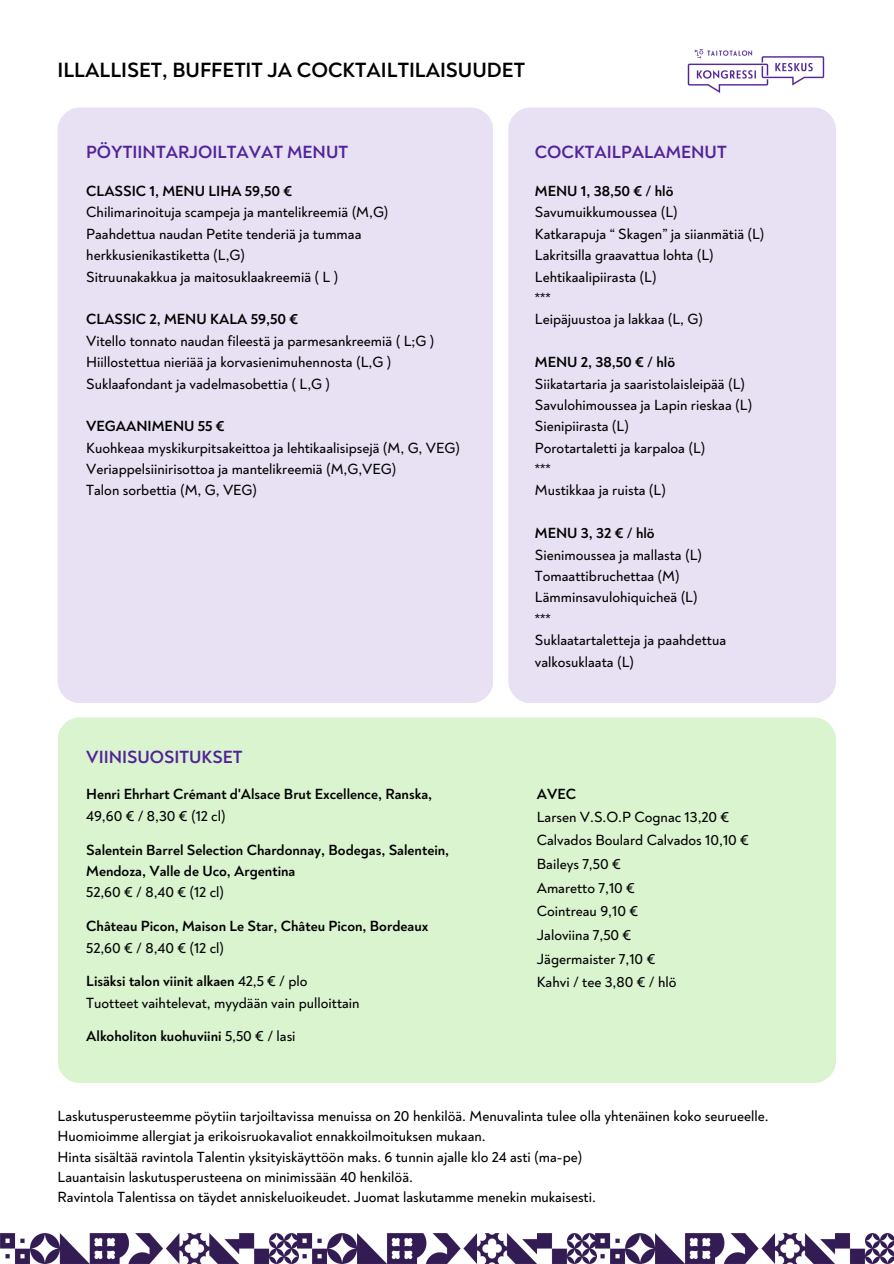
<style>
.page{position:relative;width:894px;height:1264px;background:#fff}
.page>*{position:absolute;margin:0;border:0;box-sizing:border-box;transform-origin:0 0}
.t1{font:700 21px "Noah Grotesque";color:#000}
.t2{font:700 18px "Noah Grotesque";color:#522398}
.t3{font:500 15px/21.3px "Noah Grotesque";color:#000}
.t4{font:700 15px/21.3px "Noah Grotesque";color:#000}
.s1{font-weight:700}
.s2{font-weight:500}
</style>
<div class="page">
<img style="left:0;top:1233px;width:893px;height:30px">
<img style="left:687px;top:49px;width:138px;height:44px">
<div style="left:508px;top:107px;width:327px;height:595px;background:#e8e1f4;border-radius:22px"></div>
<div style="left:58px;top:107px;width:435px;height:596px;background:#e8e1f4;border-radius:22px"></div>
<div style="left:58px;top:717px;width:777px;height:366px;background:#daf4cf;border-radius:22px"></div>
<h1 class="t1" style="left:58px;top:57px;width:469px">ILLALLISET, BUFFETIT JA COCKTAILTILAISUUDET</h1>
<p class="t2" style="left:86px;top:141px;width:263px">PÖYTIINTARJOILTAVAT MENUT</p>
<p class="t4" style="left:86px;top:181px;width:207px">CLASSIC 1, MENU LIHA 59,50 €</p>
<p class="t3" style="left:86px;top:202px;width:304px">Chilimarinoituja scampeja ja mantelikreemiä (M,G)<br>Paahdettua naudan Petite tenderiä ja tummaa herkkusienikastiketta (L,G)<br>Sitruunakakkua ja maitosuklaakreemiä ( L )</p>
<p class="t4" style="left:86px;top:309px;width:213px">CLASSIC 2, MENU KALA 59,50 €</p>
<p class="t3" style="left:86px;top:330px;width:349px">Vitello tonnato naudan fileestä ja parmesankreemiä ( L;G )<br>Hiillostettua nieriää ja korvasienimuhennosta (L,G )<br>Suklaafondant ja vadelmasobettia ( L,G )</p>
<p class="t4" style="left:86px;top:416px;width:140px">VEGAANIMENU 55 €</p>
<p class="t3" style="left:86px;top:437px;width:375px">Kuohkeaa myskikurpitsakeittoa ja lehtikaalisipsejä (M, G, VEG)<br>Veriappelsiinirisottoa ja mantelikreemiä (M,G,VEG)<br>Talon sorbettia (M, G, VEG)</p>
<p class="t2" style="left:534px;top:141px;width:193px">COCKTAILPALAMENUT</p>
<h2 class="t4" style="left:534px;top:181px;width:140px">MENU 1, 38,50 € / hlö</h2>
<p class="t3" style="left:534px;top:202px;width:144px">Savumuikkumoussea (L)</p>
<p class="t3" style="left:534px;top:223px;width:231px">Katkarapuja “ Skagen” ja siianmätiä (L)</p>
<p class="t3" style="left:534px;top:245px;width:180px">Lakritsilla graavattua lohta (L)</p>
<p class="t3" style="left:534px;top:266px;width:123px">Lehtikaalipiirasta (L)</p>
<p class="t3" style="left:534px;top:287px;width:17px">***</p>
<p class="t3" style="left:534px;top:309px;width:170px">Leipäjuustoa ja lakkaa (L, G)</p>
<p class="t4" style="left:534px;top:352px;width:142px">MENU 2, 38,50 € / hlö</p>
<p class="t3" style="left:534px;top:373px;width:212px">Siikatartaria ja saaristolaisleipää (L)</p>
<p class="t3" style="left:534px;top:394px;width:219px">Savulohimoussea ja Lapin rieskaa (L)</p>
<p class="t3" style="left:534px;top:416px;width:96px">Sienipiirasta (L)</p>
<p class="t3" style="left:534px;top:437px;width:172px">Porotartaletti ja karpaloa (L)</p>
<p class="t3" style="left:534px;top:458px;width:17px">***</p>
<p class="t3" style="left:534px;top:480px;width:133px">Mustikkaa ja ruista (L)</p>
<p class="t4" style="left:534px;top:523px;width:121px">MENU 3, 32 € / hlö</p>
<p class="t3" style="left:534px;top:544px;width:169px">Sienimoussea ja mallasta (L)</p>
<p class="t3" style="left:534px;top:565px;width:146px">Tomaattibruchettaa (M)</p>
<p class="t3" style="left:534px;top:587px;width:164px">Lämminsavulohiquicheä (L)</p>
<p class="t3" style="left:534px;top:608px;width:17px">***</p>
<p class="t3" style="left:534px;top:629px;width:193px">Suklaatartaletteja ja paahdettua valkosuklaata (L)</p>
<p class="t2" style="left:86px;top:746px;width:158px">VIINISUOSITUKSET</p>
<p class="t4" style="left:86px;top:784px;width:347px">Henri Ehrhart Crémant d'Alsace Brut Excellence, Ranska,</p>
<p class="t3" style="left:86px;top:805px;width:141px">49,60 € / 8,30 € (12 cl)</p>
<p class="t4" style="left:86px;top:839px;width:364px">Salentein Barrel Selection Chardonnay, Bodegas, Salentein,<br>Mendoza, Valle de Uco, Argentina</p>
<p class="t3" style="left:86px;top:882px;width:139px">52,60 € / 8,40 € (12 cl)</p>
<p class="t4" style="left:86px;top:915px;width:343px">Château Picon, Maison Le Star, Châteu Picon, Bordeaux</p>
<p class="t3" style="left:86px;top:937px;width:139px">52,60 € / 8,40 € (12 cl)</p>
<p class="t3" style="left:86px;top:970px;width:275px"><span class="s1">Lisäksi talon viinit alkaen</span> 42,5 € / plo<br>Tuotteet vaihtelevat, myydään vain pulloittain</p>
<p class="t4" style="left:86px;top:1026px;width:211px">Alkoholiton kuohuviini <span class="s2">5,50 € / lasi</span></p>
<p class="t4" style="left:536px;top:784px;width:41px">AVEC</p>
<p class="t3" style="left:536px;top:805px;width:214px;line-height:23.7px">Larsen V.S.O.P Cognac 13,20 €<br>Calvados Boulard Calvados 10,10 €<br>Baileys 7,50 €<br>Amaretto 7,10 €<br>Cointreau 9,10 €<br>Jaloviina 7,50 €<br>Jägermaister 7,10 €<br>Kahvi / tee 3,80 € / hlö</p>
<p class="t3" style="left:58px;top:1106px;width:712px;line-height:20.2px">Laskutusperusteemme pöytiin tarjoiltavissa menuissa on 20 henkilöä. Menuvalinta tulee olla yhtenäinen koko seurueelle.<br>Huomioimme allergiat ja erikoisruokavaliot ennakkoilmoituksen mukaan.</p>
<p class="t3" style="left:58px;top:1146px;width:526px">Hinta sisältää ravintola Talentin yksityiskäyttöön maks. 6 tunnin ajalle klo 24 asti (ma-pe)</p>
<p class="t3" style="left:58px;top:1166px;width:357px">Lauantaisin laskutusperusteena on minimissään 40 henkilöä.</p>
<p class="t3" style="left:58px;top:1186px;width:539px">Ravintola Talentissa on täydet anniskeluoikeudet. Juomat laskutamme menekin mukaisesti.</p>
</div>
